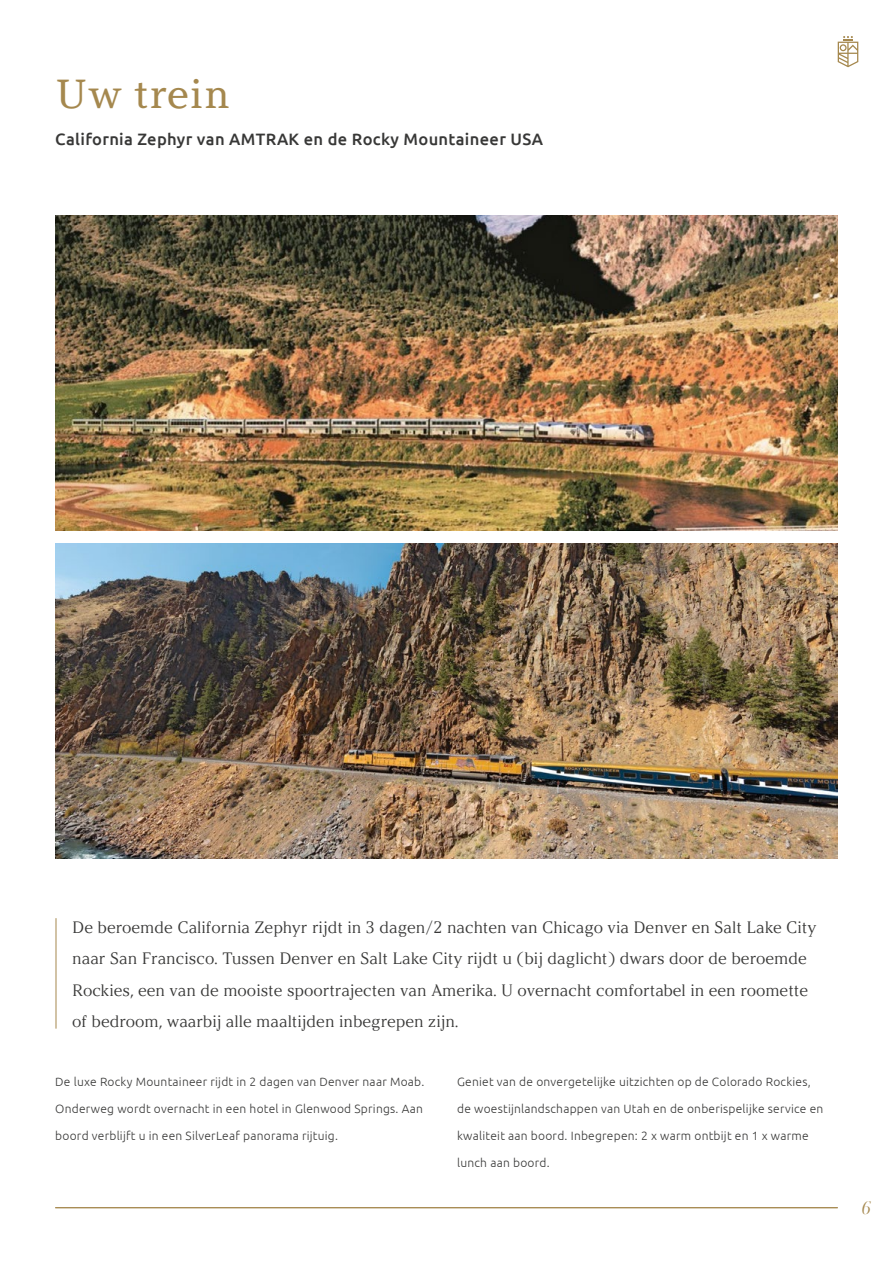
<style>
.page{position:relative;width:893px;height:1263px;background:#fff}
.page>*{position:absolute;margin:0;border:0;box-sizing:border-box;transform-origin:0 0}
.t1{font:40.5px "Argesta Text";color:#a5884e}
.t2{font:italic 18px "Argesta Hairline";color:#a5884e}
.t3{font:16.5px/31.5px "Argesta Display";color:#383837}
.t4{font:500 16.5px "Ubuntu";letter-spacing:.02em;color:#383837}
.t5{font:300 12px "Ubuntu";letter-spacing:.02em;color:#383837}
</style>
<div class="page">
<svg style="left:838px;top:36px;width:20px;height:31px"></svg>
<hr style="left:55px;top:1207px;width:783px;height:1px;background:#a5884e">
<hr style="left:56px;top:918px;width:1px;height:111px;background:#a5884e">
<img style="left:55px;top:215px;width:783px;height:315px">
<img style="left:55px;top:544px;width:783px;height:315px">
<h1 class="t1" style="left:55px;top:69px;width:177px">Uw trein</h1>
<h3 class="t4" style="left:55px;top:129px;width:489px">California Zephyr van AMTRAK en de Rocky Mountaineer USA</h3>
<p class="t3" style="left:72px;top:911px;width:746px">De beroemde California Zephyr rijdt in 3 dagen/2 nachten van Chicago via Denver en Salt Lake City naar San Francisco. Tussen Denver en Salt Lake City rijdt u (bij daglicht) dwars door de beroemde Rockies, een van de mooiste spoortrajecten van Amerika. U overnacht comfortabel in een roomette of bedroom, waarbij alle maaltijden inbegrepen zijn.</p>
<p class="t5" style="left:55px;top:1074px;width:371px">De luxe Rocky Mountaineer rijdt in 2 dagen van Denver naar Moab.</p>
<p class="t5" style="left:55px;top:1101px;width:369px">Onderweg wordt overnacht in een hotel in Glenwood Springs. Aan</p>
<p class="t5" style="left:55px;top:1128px;width:284px">boord verblijft u in een SilverLeaf panorama rijtuig.</p>
<p class="t5" style="left:457px;top:1074px;width:355px">Geniet van de onvergetelijke uitzichten op de Colorado Rockies,</p>
<p class="t5" style="left:457px;top:1101px;width:368px">de woestijnlandschappen van Utah en de onberispelijke service en</p>
<p class="t5" style="left:457px;top:1128px;width:353px">kwaliteit aan boord. Inbegrepen: 2 x warm ontbijt en 1 x warme</p>
<p class="t5" style="left:457px;top:1155px;width:94px">lunch aan boord.</p>
<h2 class="t2" style="left:860px;top:1197px;width:12px">6</h2>
</div>
